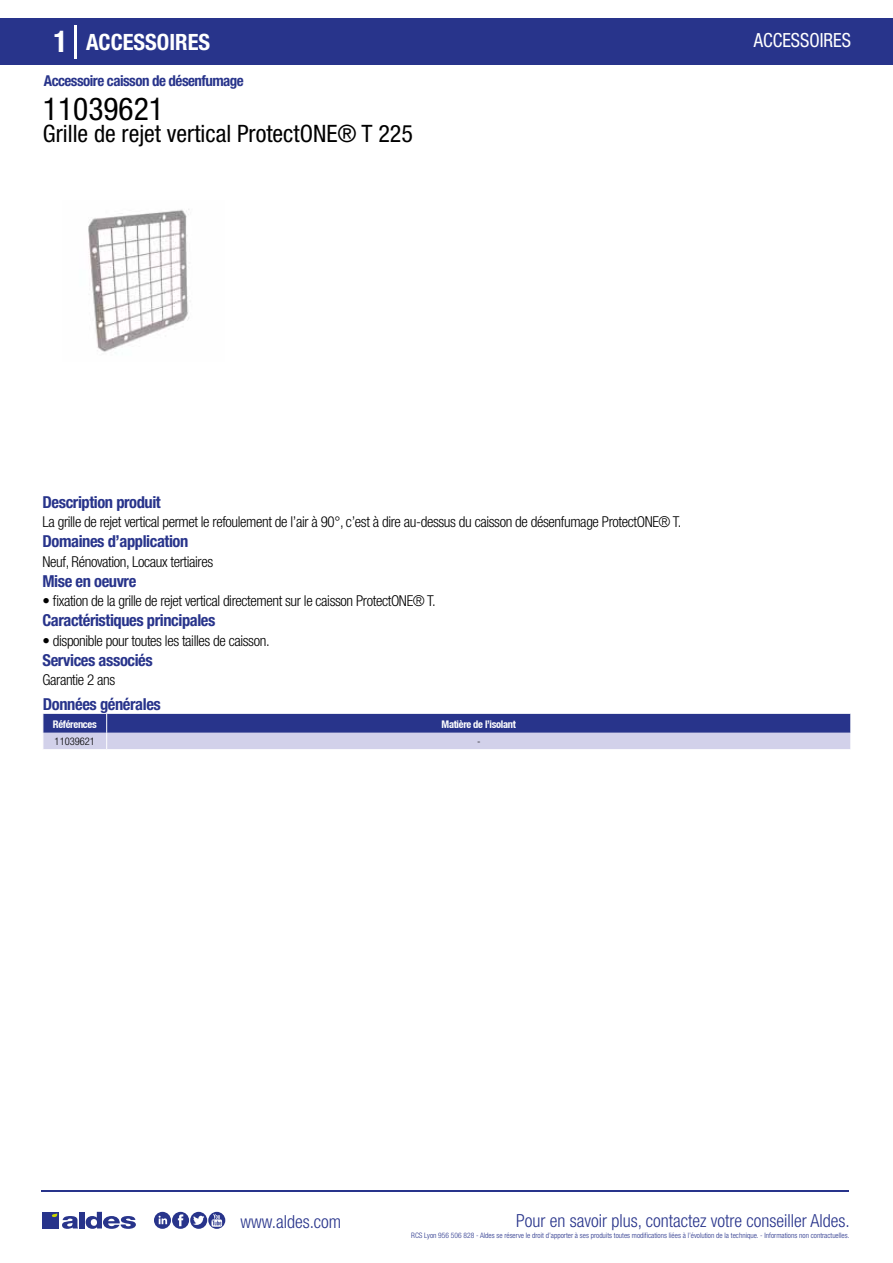
<style>
.page{position:relative;width:893px;height:1263px;background:#fff}
.page>*{position:absolute;margin:0;border:0;box-sizing:border-box;transform-origin:0 0}
.t1{font:condensed 31.5px "Helvetica Neue LT Std";color:#000}
.t2{font:condensed 24px "Helvetica Neue LT Std";color:#000}
.t3{font:700 condensed 22.5px "Helvetica Neue LT Std";color:#fff}
.t4{font:condensed 19.5px "Helvetica Neue LT Std";color:#fff;scale:.95 1}
.t5{font:300 condensed 18px "Helvetica Neue";color:#28348b}
.t6{font:700 condensed 16.5px "Helvetica Neue LT Std";letter-spacing:-.025em;color:#28348b}
.t7{font:300 condensed 15px "Helvetica Neue LT Std";letter-spacing:-.025em;color:#000}
.t8{font:700 condensed 15px "Helvetica Neue LT Std";letter-spacing:-.035em;color:#28348b}
.t9{font:700 condensed 10.5px "Helvetica Neue";letter-spacing:-.03em;color:#fff}
.t10{font:300 condensed 10.5px "Helvetica Neue";color:#000}
.t11{font:300 condensed 7.5px "Helvetica Neue";color:#28348b}
.s1{font-size:30px}
</style>
<div class="page">
<div style="left:0;top:18px;width:893px;height:46px;background:#28348b"></div>
<hr style="left:74px;top:25px;width:2px;height:33px;background:#fff">
<img style="left:88px;top:209px;width:101px;height:143px">
<svg style="left:43px;top:714px;width:808px;height:35px;background:#777db7"></svg>
<hr style="left:41px;top:1190px;width:808px;height:1px;background:#28348b">
<svg style="left:154px;top:1212px;width:71px;height:17px"></svg>
<div style="left:42px;top:1212px;width:17px;height:16px;background:#28348b"></div>
<div style="left:79px;top:1212px;width:5px;height:16px;background:#28348b"></div>
<svg style="left:86px;top:1212px;width:50px;height:17px"></svg>
<svg style="left:52px;top:1213px;width:26px;height:16px"></svg>
<h3 class="t3" style="left:54px;top:28px;width:158px"><span class="s1">1</span> ACCESSOIRES</h3>
<h3 class="t4" style="left:754px;top:29px;width:104px">ACCESSOIRES</h3>
<p class="t8" style="left:44px;top:71px;width:201px">Accessoire caisson de désenfumage</p>
<h1 class="t1" style="left:43px;top:91px;width:122px">11039621</h1>
<h2 class="t2" style="left:43px;top:120px;width:371px">Grille de rejet vertical ProtectONE® T 225</h2>
<p class="t6" style="left:43px;top:492px;width:120px">Description produit</p>
<p class="t6" style="left:43px;top:531px;width:147px">Domaines d’application</p>
<p class="t6" style="left:43px;top:571px;width:95px">Mise en oeuvre</p>
<p class="t7" style="left:43px;top:513px;width:640px">La grille de rejet vertical permet le refoulement de l’air à 90°, c’est à dire au-dessus du caisson de désenfumage ProtectONE® T.</p>
<p class="t7" style="left:43px;top:553px;width:172px">Neuf, Rénovation, Locaux tertiaires</p>
<p class="t7" style="left:43px;top:592px;width:395px">• fixation de la grille de rejet vertical directement sur le caisson ProtectONE® T.</p>
<p class="t6" style="left:43px;top:610px;width:174px">Caractéristiques principales</p>
<p class="t7" style="left:43px;top:632px;width:229px">• disponible pour toutes les tailles de caisson.</p>
<p class="t6" style="left:43px;top:650px;width:112px">Services associés</p>
<p class="t7" style="left:43px;top:671px;width:74px">Garantie 2 ans</p>
<p class="t6" style="left:43px;top:694px;width:119px">Données générales</p>
<p class="t9" style="left:53px;top:718px;width:45px">Références</p>
<p class="t9" style="left:442px;top:718px;width:76px">Matière de l’isolant</p>
<p class="t10" style="left:55px;top:735px;width:42px">11039621</p>
<p class="t10" style="left:477px;top:735px;width:5px">-</p>
<p class="t5" style="left:240px;top:1211px;width:102px">www.aldes.com</p>
<p class="t5" style="left:516px;top:1211px;width:335px">Pour en savoir plus, contactez votre conseiller Aldes.</p>
<p class="t11" style="left:411px;top:1230px;width:440px">RCS Lyon 956 506 828 - Aldes se réserve le droit d’apporter à ses produits toutes modifications liées à l’évolution de la technique. - Informations non contractuelles.</p>
</div>
